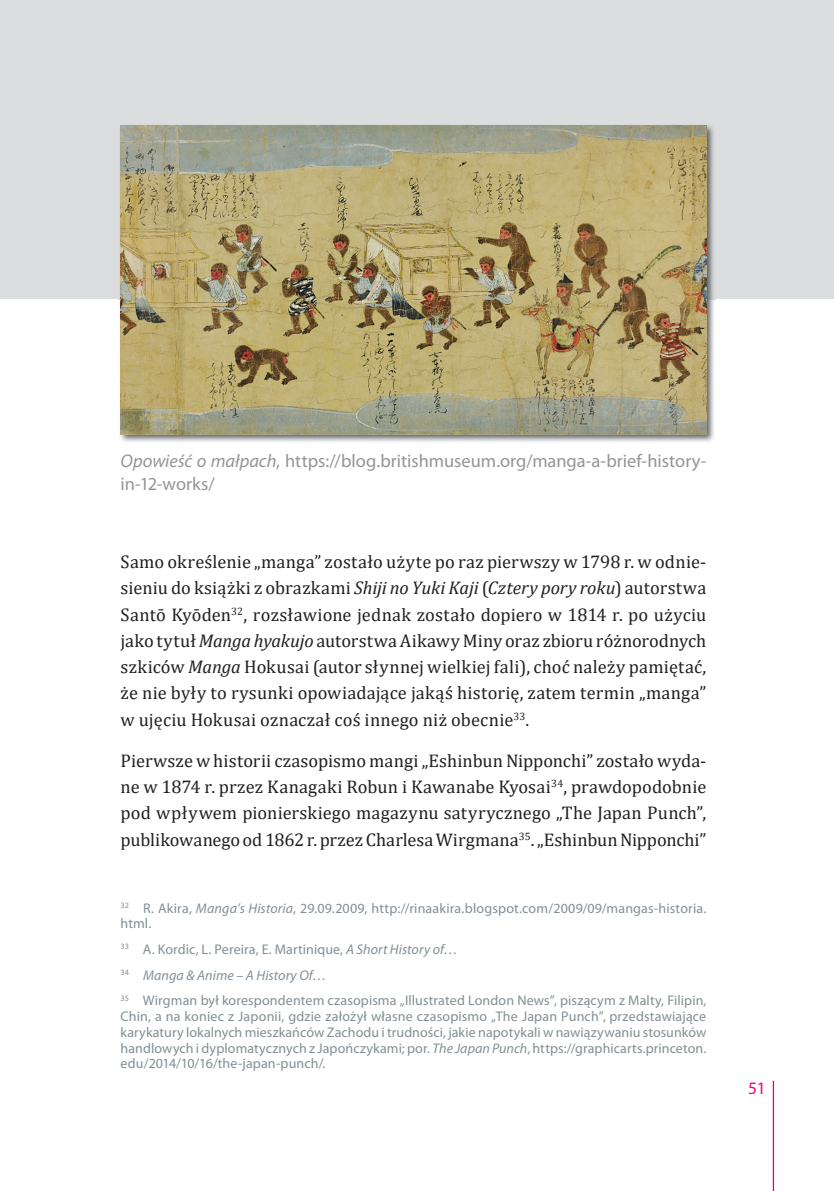
<style>
.page{position:relative;width:834px;height:1191px;background:#fff}
.page>*{position:absolute;margin:0;border:0;box-sizing:border-box;transform-origin:0 0}
.t1{font:18.38px/26.2px "Cambria";letter-spacing:.005em;color:#231f20;text-align:justify}
.t2{font:18.38px/22.8px "Myriad Pro";color:#939598}
.t3{font:17.5px "Myriad Pro";color:#ed0280}
.t4{font:14px/15.8px "Myriad Pro";letter-spacing:.01em;color:#828f96}
.s1{font-style:italic}
</style>
<div class="page">
<div style="left:0;top:0;width:833px;height:299px;background:#dcdddf"></div>
<hr style="left:772px;top:1080px;width:1px;height:111px;background:#ed0280">
<img style="left:118px;top:125px;width:597px;height:317px">
<img style="left:121px;top:125px;width:585px;height:309px">
<p class="t2" style="left:121px;top:451px;width:587px"><span class="s1">Opowieść o małpach</span>, https://blog.britishmuseum.org/manga-a-brief-history&shy;in-12-works/</p>
<p class="t1" style="left:121px;top:548px;width:587px">Samo określenie „manga” zostało użyte po raz pierwszy w 1798 r. w odnie&shy;sieniu do książki z obrazkami <span class="s1">Shiji no Yuki Kaji</span> (<span class="s1">Cztery pory roku</span>) autorstwa Santō Kyōden<sup>32</sup>, rozsławione jednak zostało dopiero w 1814 r. po użyciu jako tytuł<span class="s1">Manga hyakujo</span> autorstwa Aikawy Miny oraz zbioru różnorodnych szkiców <span class="s1">Manga</span> Hokusai (autor słynnej wielkiej fali), choć należy pamiętać, że nie były to rysunki opowiadające jakąś historię, zatem termin „manga” w ujęciu Hokusai oznaczał coś innego niż obecnie<sup>33</sup>.</p>
<p class="t1" style="left:120px;top:747px;width:587px">Pierwsze w historii czasopismo mangi „Eshinbun Nipponchi” zostało wyda&shy;ne w 1874 r. przez Kanagaki Robun i Kawanabe Kyosai<sup>34</sup>, prawdopodobnie pod wpływem pionierskiego magazynu satyrycznego „The Japan Punch”, publikowanego od 1862 r. przez Charlesa Wirgmana<sup>35</sup>. „Eshinbun Nipponchi”</p>
<p class="t4" style="left:121px;top:901px;width:587px"><sup>32</sup> R. Akira, <span class="s1">Manga’s Historia</span>, 29.09.2009, http://rinaakira.blogspot.com/2009/09/mangas-historia. html.</p>
<p class="t4" style="left:121px;top:937px;width:587px;line-height:25.7px"><sup>33</sup> A. Kordic, L. Pereira, E. Martinique, <span class="s1">A Short History of…<br></span><sup>34</sup> <span class="s1">Manga &amp; Anime – A History Of…<br></span><sup>35</sup> Wirgman był korespondentem czasopisma „Illustrated London News”, piszącym z Malty, Filipin,</p>
<p class="t4" style="left:121px;top:1009px;width:587px;text-align:justify">Chin, a na koniec z Japonii, gdzie założył własne czasopismo „The Japan Punch”, przedstawiające karykatury lokalnych mieszkańców Zachodu i trudności, jakie napotykali w nawiązywaniu stosunków handlowych i dyplomatycznych z Japończykami; por. <span class="s1">The Japan Punch</span>, https://graphicarts.princeton. edu/2014/10/16/the-japan-punch/.</p>
<p class="t3" style="left:747px;top:1081px;width:19px">51</p>
</div>
